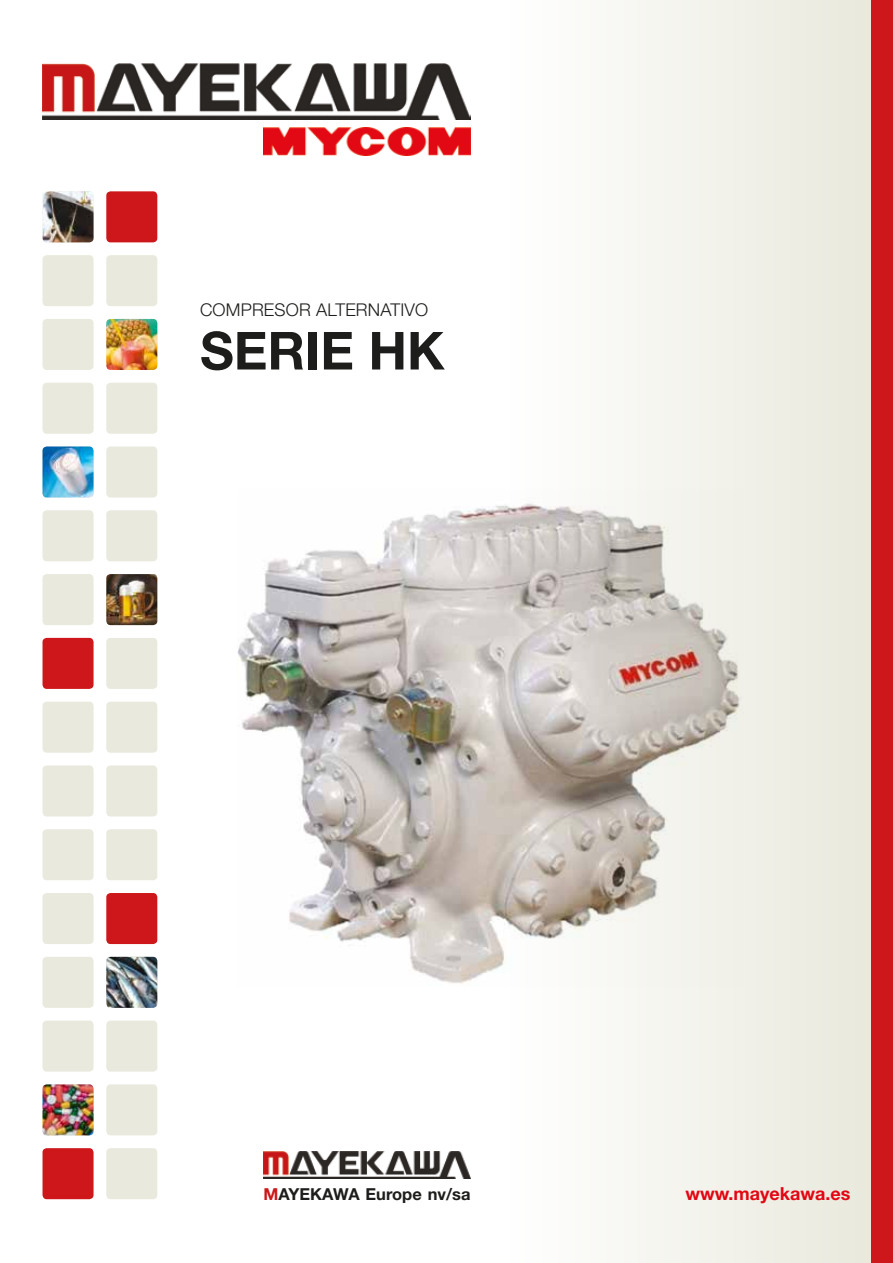
<style>
.page{position:relative;width:893px;height:1263px;background:#fff}
.page>*{position:absolute;margin:0;border:0;box-sizing:border-box;transform-origin:0 0}
.t1{font:700 52.5px "Helvetica Neue LT Std";color:#1d1d1b}
.t2{font:700 18px "Helvetica Neue LT Std";color:#e30613}
.t3{font:300 17.55px "Helvetica Neue LT Std";letter-spacing:.01em;color:#1d1d1b}
.t4{font:700 16.5px "Helvetica Neue LT Std";color:#1d1d1b}
.s1{color:#cd171a}
</style>
<div class="page">
<div style="left:510px;top:0;width:362px;height:1263px;background:linear-gradient(to right,#fefefe,#eae9dd)"></div>
<img style="left:43px;top:191px;width:51px;height:51px">
<div style="left:43px;top:255px;width:51px;height:51px;background:#eae9dd;border-radius:4px"></div>
<div style="left:43px;top:319px;width:51px;height:51px;background:#eae9dd;border-radius:4px"></div>
<div style="left:43px;top:383px;width:51px;height:51px;background:#eae9dd;border-radius:4px"></div>
<img style="left:43px;top:446px;width:51px;height:51px">
<div style="left:43px;top:510px;width:51px;height:51px;background:#eae9dd;border-radius:4px"></div>
<div style="left:43px;top:574px;width:51px;height:51px;background:#eae9dd;border-radius:4px"></div>
<div style="left:43px;top:638px;width:51px;height:51px;background:#cd171a;border-radius:4px"></div>
<div style="left:43px;top:702px;width:51px;height:51px;background:#eae9dd;border-radius:4px"></div>
<div style="left:43px;top:765px;width:51px;height:51px;background:#eae9dd;border-radius:4px"></div>
<div style="left:43px;top:829px;width:51px;height:51px;background:#eae9dd;border-radius:4px"></div>
<div style="left:43px;top:893px;width:51px;height:51px;background:#eae9dd;border-radius:4px"></div>
<div style="left:43px;top:957px;width:51px;height:51px;background:#eae9dd;border-radius:4px"></div>
<div style="left:43px;top:1020px;width:51px;height:51px;background:#eae9dd;border-radius:4px"></div>
<img style="left:43px;top:1084px;width:51px;height:51px">
<div style="left:43px;top:1148px;width:51px;height:51px;background:#cd171a;border-radius:4px"></div>
<div style="left:106px;top:191px;width:51px;height:51px;background:#cd171a;border-radius:4px"></div>
<div style="left:106px;top:255px;width:51px;height:51px;background:#eae9dd;border-radius:4px"></div>
<img style="left:106px;top:319px;width:51px;height:51px">
<div style="left:106px;top:383px;width:51px;height:51px;background:#eae9dd;border-radius:4px"></div>
<div style="left:106px;top:446px;width:51px;height:51px;background:#eae9dd;border-radius:4px"></div>
<div style="left:106px;top:510px;width:51px;height:51px;background:#eae9dd;border-radius:4px"></div>
<img style="left:106px;top:574px;width:51px;height:51px">
<div style="left:106px;top:638px;width:51px;height:51px;background:#eae9dd;border-radius:4px"></div>
<div style="left:106px;top:702px;width:51px;height:51px;background:#eae9dd;border-radius:4px"></div>
<div style="left:106px;top:765px;width:51px;height:51px;background:#eae9dd;border-radius:4px"></div>
<div style="left:106px;top:829px;width:51px;height:51px;background:#eae9dd;border-radius:4px"></div>
<div style="left:106px;top:893px;width:51px;height:51px;background:#cd171a;border-radius:4px"></div>
<img style="left:106px;top:957px;width:51px;height:51px">
<div style="left:106px;top:1020px;width:51px;height:51px;background:#eae9dd;border-radius:4px"></div>
<div style="left:106px;top:1084px;width:51px;height:51px;background:#eae9dd;border-radius:4px"></div>
<div style="left:106px;top:1148px;width:51px;height:51px;background:#eae9dd;border-radius:4px"></div>
<img style="left:43px;top:64px;width:427px;height:55px">
<img style="left:264px;top:128px;width:206px;height:27px">
<img style="left:238px;top:490px;width:505px;height:497px">
<div style="left:872px;top:0;width:21px;height:1263px;background:#cd171a"></div>
<img style="left:263px;top:1152px;width:207px;height:26px">
<p class="t3" style="left:200px;top:298px;width:230px">COMPRESOR ALTERNATIVO</p>
<h1 class="t1" style="left:200px;top:318px;width:246px">SERIE HK</h1>
<p class="t4" style="left:263px;top:1184px;width:209px"><span class="s1">M</span>AYEKAWA Europe nv/sa</p>
<p class="t2" style="left:685px;top:1182px;width:166px">www.mayekawa.es</p>
</div>
